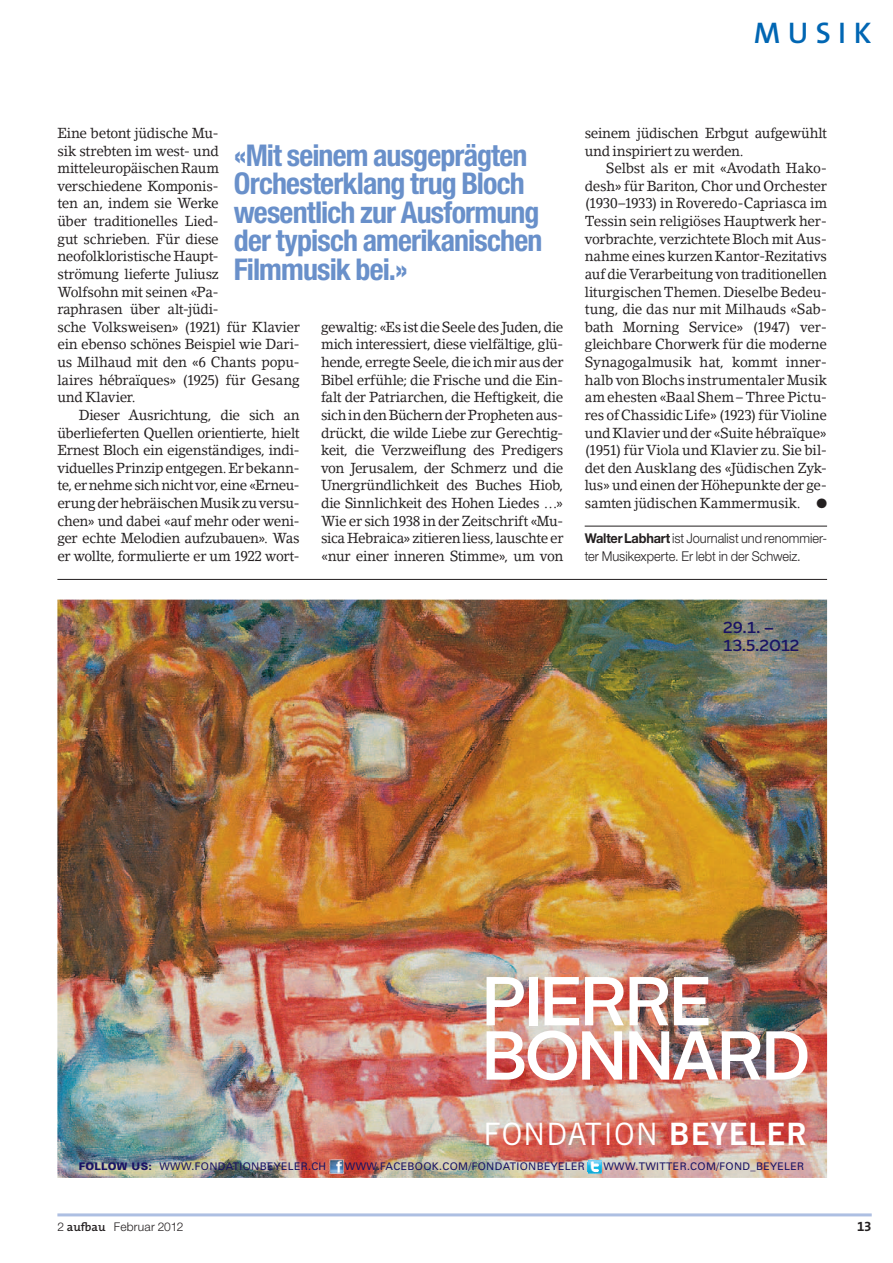
<style>
.page{position:relative;width:893px;height:1263px;background:#fff}
.page>*{position:absolute;margin:0;border:0;box-sizing:border-box;transform-origin:0 0}
.t1{font:500 69px/54.3px "Alright Sans";letter-spacing:-.05em;color:#fff}
.t2{font:30.9px "Trade Gothic";letter-spacing:.03em;color:#fff}
.t3{font:700 condensed 30px/28.5px "Helvetica Neue LT Pro";letter-spacing:-.03em;color:#6990ca}
.t4{font:30px "The Mix HP6 Se Bld";letter-spacing:.245em;color:#0166b3}
.t5{font:500 15.9px/17.7px "Alright Sans";letter-spacing:-.05em;color:#191364}
.t6{font:14.4px/17.5px "Lino Letter Std";letter-spacing:-.025em;color:#231f20;text-align:justify;scale:.95 1}
.t7{font:300 13.5px/17.7px "Helvetica Neue LT Pro";color:#231f20;scale:.95 1}
.t8{font:13.5px "The Mix HP7 Bld";color:#231f20}
.t9{font:300 12px "Helvetica Neue LT Pro";letter-spacing:.015em;color:#231f20}
.t10{font:10.5px "Univers";letter-spacing:.03em;color:#191364}
.s1{font-weight:700}
.s2{font-family:"Trade Gothic Bold Two"}
.s3{font-weight:900}
.s4{font-family:"The Mix HP6 Se Bld";font-weight:400}
</style>
<div class="page">
<hr style="left:57px;top:1213px;width:815px;height:3px;background:#adbfe2">
<hr style="left:585px;top:526px;width:242px;height:1px;background:#231f20">
<img style="left:57px;top:600px;width:770px;height:578px">
<img style="left:329px;top:1159px;width:15px;height:15px">
<img style="left:329px;top:1163px;width:15px;height:9px">
<img style="left:588px;top:1160px;width:14px;height:14px">
<img style="left:588px;top:1163px;width:14px;height:9px">
<hr style="left:57px;top:579px;width:770px;height:1px;background:#231f20">
<h3 class="t4" style="left:754px;top:14px;width:119px">Musik</h3>
<p class="t6" style="left:57px;top:124px;width:257px;text-align:left">Eine betont jüdische Mu-<br>sik strebten im west- und mitteleuropäischen Raum verschiedene Komponis-<br>ten an, indem sie Werke<br>über traditionelles Lied-<br>gut schrieben. Für diese neofolkloristische Haupt-<br>strömung lieferte Juliusz<br>Wolfsohn mit seinen «Pa-<br>raphrasen über alt-jüdi-<br>sche Volksweisen» (1921) für Klavier ein ebenso schönes Beispiel wie Dari&shy;us Milhaud mit den «6 Chants popu&shy;laires hébraïques» (1925) für Gesang und Klavier.</p>
<p class="t6" style="left:57px;top:406px;width:257px;text-indent:21px">Dieser Ausrichtung, die sich an überlieferten Quellen orientierte, hielt Ernest Bloch ein eigenständiges, indi&shy;viduelles Prinzip entgegen. Er bekann&shy;te, er nehme sich nicht vor, eine «Erneu&shy;erung der hebräischen Musik zu versu&shy;chen» und dabei «auf mehr oder weni&shy;ger echte Melodien aufzubauen». Was er wollte, formulierte er um 1922 wort-</p>
<h3 class="t3" style="left:234px;top:141px;width:310px">«Mit seinem ausgeprägten<br>Orchesterklang trug Bloch wesentlich zur Ausformung der typisch amerikanischen<br>Filmmusik bei.»</h3>
<p class="t6" style="left:321px;top:318px;width:257px">gewaltig: «Es ist die Seele des Juden, die mich interessiert, diese vielfältige, glü&shy;hende, erregte Seele, die ich mir aus der Bibel erfühle; die Frische und die Ein&shy;falt der Patriarchen, die Heftigkeit, die sich in den Büchern der Propheten aus&shy;drückt, die wilde Liebe zur Gerechtig&shy;keit, die Verzweiflung des Predigers von Jerusalem, der Schmerz und die Unergründlichkeit des Buches Hiob, die Sinnlichkeit des Hohen Liedes …» Wie er sich 1938 in der Zeitschrift «Mu&shy;sica Hebraica» zitieren liess, lauschte er «nur einer inneren Stimme», um von</p>
<p class="t6" style="left:585px;top:124px;width:257px">seinem jüdischen Erbgut aufgewühlt und inspiriert zu werden.</p>
<p class="t6" style="left:585px;top:159px;width:257px;text-indent:21px">Selbst als er mit «Avodath Hako&shy;desh» für Bariton, Chor und Orchester (1930–1933) in Roveredo-Capriasca im Tessin sein religiöses Hauptwerk her&shy;vorbrachte, verzichtete Bloch mit Aus&shy;nahme eines kurzen Kantor-Rezitativs auf die Verarbeitung von traditionellen liturgischen Themen. Dieselbe Bedeu&shy;tung, die das nur mit Milhauds «Sab&shy;bath Morning Service» (1947) ver&shy;gleichbare Chorwerk für die moderne Synagogalmusik hat, kommt inner&shy;halb von Blochs instrumentaler Musik am ehesten «Baal Shem – Three Pictu&shy;res of Chassidic Life» (1923) für Violine und Klavier und der «Suite hébraïque» (1951) für Viola und Klavier zu. Sie bil&shy;det den Ausklang des «Jüdischen Zyk&shy;lus» und einen der Höhepunkte der ge&shy;samten jüdischen Kammermusik. ●</p>
<p class="t7" style="left:585px;top:529px;width:257px"><span class="s1">Walter Labhart</span> ist Journalist und renommier&shy;ter Musikexperte. Er lebt in der Schweiz.</p>
<p class="t5" style="left:723px;top:619px;width:78px">29.1. –<br>13.5.2012</p>
<h1 class="t1" style="left:481px;top:975px;width:331px">PIERRE<br>BONNARD</h1>
<h2 class="t2" style="left:484px;top:1116px;width:325px">FONDATION <span class="s2">BEYELER</span></h2>
<p class="t10" style="left:79px;top:1160px;width:249px"><span class="s3">FOLLOW US:</span> WWW.FONDATIONBEYELER.CH</p>
<p class="t10" style="left:345px;top:1160px;width:241px">WWW.FACEBOOK.COM/FONDATIONBEYELER</p>
<p class="t10" style="left:603px;top:1160px;width:202px">WWW.TWITTER.COM/FOND_BEYELER</p>
<p class="t9" style="left:57px;top:1219px;width:127px">2 <span class="s4">aufbau</span> Februar 2012</p>
<p class="t8" style="left:857px;top:1217px;width:16px">13</p>
</div>
